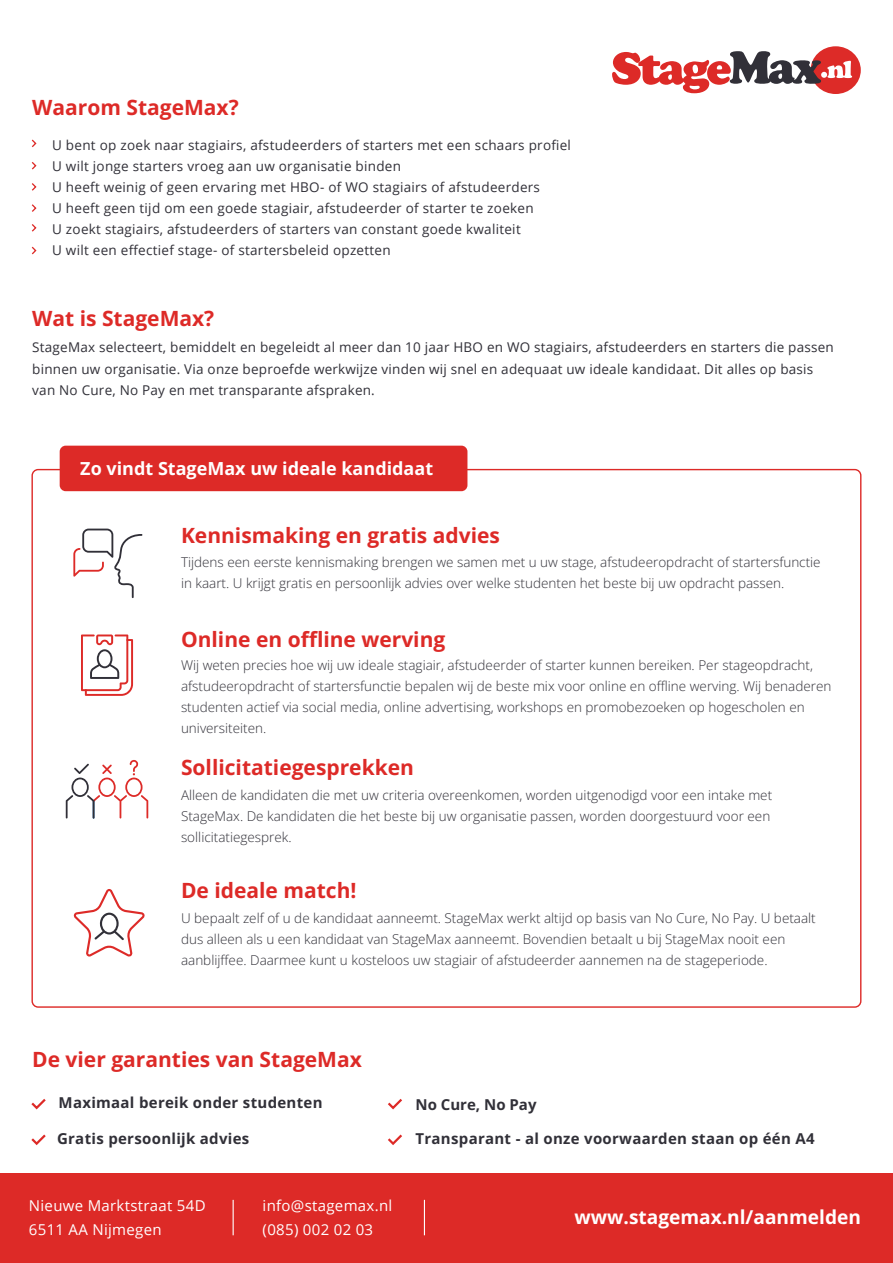
<style>
.page{position:relative;width:893px;height:1263px;background:#fff}
.page>*{position:absolute;margin:0;border:0;box-sizing:border-box;transform-origin:0 0}
.t1{font:700 21px "Open Sans";color:#dd2a27}
.t2{font:700 19.05px "Open Sans";color:#fff}
.t3{font:700 18px "Open Sans";color:#fff}
.t4{font:700 15px "Open Sans";letter-spacing:.02em;color:#313038}
.t5{font:15px/24px "Open Sans";letter-spacing:.02em;color:#fff}
.t6{font:700 15px "Open Sans";color:#313038}
.t7{font:300 13.5px/21px "Open Sans";color:#313038}
.t8{font:13.5px/21px "Open Sans";letter-spacing:.02em;color:#313038}
</style>
<div class="page">
<svg style="left:31px;top:139px;width:6px;height:9px"></svg>
<svg style="left:31px;top:162px;width:6px;height:8px"></svg>
<svg style="left:32px;top:183px;width:5px;height:8px"></svg>
<svg style="left:31px;top:204px;width:6px;height:8px"></svg>
<svg style="left:31px;top:224px;width:6px;height:8px"></svg>
<svg style="left:31px;top:246px;width:6px;height:9px"></svg>
<svg style="left:31px;top:1099px;width:15px;height:11px"></svg>
<svg style="left:31px;top:1134px;width:15px;height:12px"></svg>
<svg style="left:388px;top:1099px;width:14px;height:11px"></svg>
<svg style="left:388px;top:1134px;width:14px;height:11px"></svg>
<div style="left:60px;top:446px;width:407px;height:45px;background:#dd2a27;border-radius:6px"></div>
<svg style="left:73px;top:529px;width:69px;height:69px"></svg>
<svg style="left:81px;top:634px;width:52px;height:62px"></svg>
<svg style="left:74px;top:889px;width:71px;height:68px"></svg>
<svg style="left:66px;top:760px;width:82px;height:59px"></svg>
<div style="left:810px;top:46px;width:51px;height:48px;background:#dd2b28;border-radius:50%"></div>
<svg style="left:612px;top:51px;width:240px;height:42px"></svg>
<div style="left:0;top:1173px;width:893px;height:90px;background:#dd2a27"></div>
<hr style="left:233px;top:1200px;width:1px;height:35px;background:#fff">
<hr style="left:424px;top:1200px;width:1px;height:35px;background:#fff">
<h1 class="t1" style="left:32px;top:93px;width:208px">Waarom StageMax?</h1>
<p class="t8" style="left:52px;top:134px;width:520px">U bent op zoek naar stagiairs, afstudeerders of starters met een schaars profiel U wilt jonge starters vroeg aan uw organisatie binden<br>U heeft weinig of geen ervaring met HBO- of WO stagiairs of afstudeerders<br>U heeft geen tijd om een goede stagiair, afstudeerder of starter te zoeken<br>U zoekt stagiairs, afstudeerders of starters van constant goede kwaliteit<br>U wilt een effectief stage- of startersbeleid opzetten</p>
<h1 class="t1" style="left:32px;top:304px;width:184px">Wat is StageMax?</h1>
<p class="t8" style="left:32px;top:337px;width:803px">StageMax selecteert, bemiddelt en begeleidt al meer dan 10 jaar HBO en WO stagiairs, afstudeerders en starters die passen binnen uw organisatie. Via onze beproefde werkwijze vinden wij snel en adequaat uw ideale kandidaat. Dit alles op basis van No Cure, No Pay en met transparante afspraken.</p>
<h3 class="t3" style="left:80px;top:456px;width:354px">Zo vindt StageMax uw ideale kandidaat</h3>
<h1 class="t1" style="left:181px;top:521px;width:321px">Kennismaking en gratis advies</h1>
<p class="t7" style="left:181px;top:551px;width:641px">Tijdens een eerste kennismaking brengen we samen met u uw stage, afstudeeropdracht of startersfunctie in kaart. U krijgt gratis en persoonlijk advies over welke studenten het beste bij uw opdracht passen.</p>
<h1 class="t1" style="left:181px;top:625px;width:266px">Online en offline werving</h1>
<p class="t7" style="left:181px;top:654px;width:652px">Wij weten precies hoe wij uw ideale stagiair, afstudeerder of starter kunnen bereiken. Per stageopdracht, afstudeeropdracht of startersfunctie bepalen wij de beste mix voor online en offline werving. Wij benaderen studenten actief via social media, online advertising, workshops en promobezoeken op hogescholen en universiteiten.</p>
<h1 class="t1" style="left:181px;top:753px;width:234px">Sollicitatiegesprekken</h1>
<p class="t7" style="left:181px;top:784px;width:593px">Alleen de kandidaten die met uw criteria overeenkomen, worden uitgenodigd voor een intake met<br>StageMax. De kandidaten die het beste bij uw organisatie passen, worden doorgestuurd voor een sollicitatiegesprek.</p>
<h1 class="t1" style="left:181px;top:876px;width:177px">De ideale match!</h1>
<p class="t7" style="left:181px;top:907px;width:636px">U bepaalt zelf of u de kandidaat aanneemt. StageMax werkt altijd op basis van No Cure, No Pay. U betaalt dus alleen als u een kandidaat van StageMax aanneemt. Bovendien betaalt u bij StageMax nooit een aanblijffee. Daarmee kunt u kosteloos uw stagiair of afstudeerder aannemen na de stageperiode.</p>
<h1 class="t1" style="left:32px;top:1045px;width:331px">De vier garanties van StageMax</h1>
<p class="t4" style="left:59px;top:1092px;width:266px">Maximaal bereik onder studenten</p>
<p class="t4" style="left:57px;top:1128px;width:194px">Gratis persoonlijk advies</p>
<p class="t5" style="left:29px;top:1193px;width:178px">Nieuwe Marktstraat 54D<br>6511 AA Nijmegen</p>
<p class="t5" style="left:263px;top:1193px;width:131px">info@stagemax.nl (085) 002 02 03</p>
<p class="t6" style="left:415px;top:1094px;width:123px">No Cure, No Pay</p>
<p class="t4" style="left:415px;top:1128px;width:401px">Transparant - al onze voorwaarden staan op één A4</p>
<h2 class="t2" style="left:574px;top:1203px;width:288px">www.stagemax.nl/aanmelden</h2>
</div>
